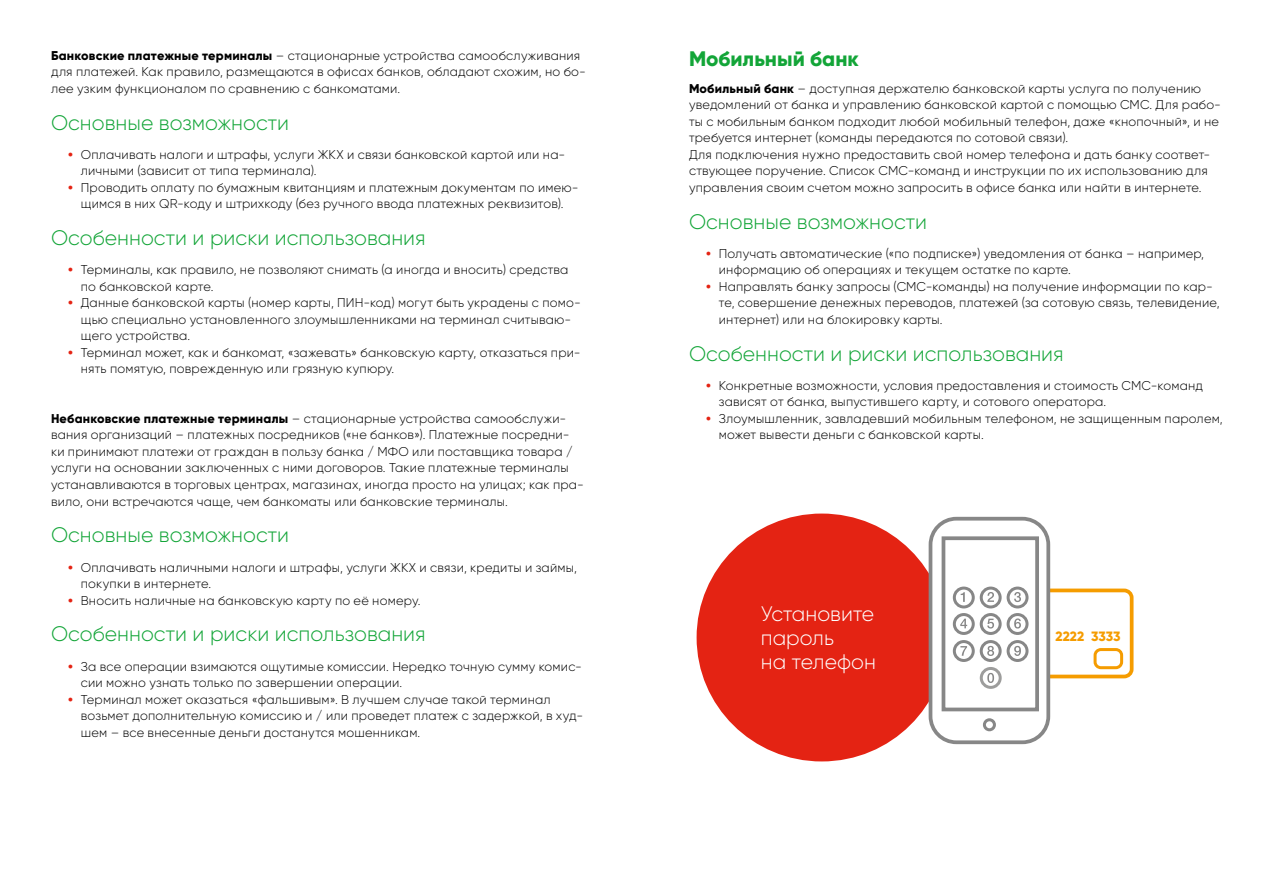
<style>
.page{position:relative;width:1276px;height:893px;background:#fff}
.page>*{position:absolute;margin:0;border:0;box-sizing:border-box;transform-origin:0 0}
.Zag2{font:300 21px "Gilroy";color:#13a538}
.Vrez{font:300 21px/24px "Gilroy";color:#fff}
.Zag1{font:800 21px "Gilroy";color:#13a538}
.t1{font:800 13.5px "Gilroy";color:#f59c00}
.Text{font:300 12.75px/16.5px "Gilroy";letter-spacing:.015em;color:#000}
.s1{font-weight:800}
.s2{font-weight:800;color:#e42313}
</style>
<div class="page">
<div style="left:696px;top:514px;width:251px;height:247px;background:#e42313;border-radius:50%"></div>
<svg style="left:1050px;top:587px;width:84px;height:93px"></svg>
<div style="left:1093px;top:648px;width:30px;height:21px;border:3px solid #f59c00;border-radius:6px"></div>
<div style="left:930px;top:519px;width:118px;height:223px;background:#fff;border-radius:26px"></div>
<div style="left:928px;top:517px;width:122px;height:227px;border:4px solid #878787;border-radius:26px"></div>
<div style="left:941px;top:536px;width:98px;height:175px;background:#fff;border:4px solid #878787"></div>
<div style="left:983px;top:718px;width:13px;height:13px;border:3px solid #878787;border-radius:50%"></div>
<svg style="left:981px;top:588px;width:19px;height:19px"></svg>
<div style="left:979px;top:587px;width:22px;height:21px;border:3px solid #878787;border-radius:50%"></div>
<svg style="left:981px;top:614px;width:19px;height:19px"></svg>
<div style="left:979px;top:613px;width:22px;height:22px;border:3px solid #878787;border-radius:50%"></div>
<svg style="left:981px;top:642px;width:19px;height:18px"></svg>
<div style="left:979px;top:640px;width:22px;height:22px;border:3px solid #878787;border-radius:50%"></div>
<svg style="left:987px;top:592px;width:7px;height:10px"></svg>
<svg style="left:987px;top:619px;width:7px;height:9px"></svg>
<svg style="left:954px;top:588px;width:19px;height:19px"></svg>
<div style="left:953px;top:587px;width:21px;height:21px;border:3px solid #878787;border-radius:50%"></div>
<svg style="left:954px;top:614px;width:19px;height:19px"></svg>
<div style="left:953px;top:613px;width:21px;height:22px;border:3px solid #878787;border-radius:50%"></div>
<svg style="left:954px;top:642px;width:19px;height:18px"></svg>
<div style="left:953px;top:640px;width:21px;height:22px;border:3px solid #878787;border-radius:50%"></div>
<svg style="left:960px;top:592px;width:4px;height:10px"></svg>
<svg style="left:960px;top:619px;width:7px;height:9px"></svg>
<svg style="left:960px;top:646px;width:7px;height:10px"></svg>
<svg style="left:987px;top:646px;width:7px;height:10px"></svg>
<svg style="left:1008px;top:588px;width:19px;height:19px"></svg>
<div style="left:1006px;top:587px;width:22px;height:21px;border:3px solid #878787;border-radius:50%"></div>
<svg style="left:1008px;top:614px;width:19px;height:19px"></svg>
<div style="left:1006px;top:613px;width:22px;height:22px;border:3px solid #878787;border-radius:50%"></div>
<svg style="left:1008px;top:642px;width:19px;height:18px"></svg>
<div style="left:1006px;top:640px;width:22px;height:22px;border:3px solid #878787;border-radius:50%"></div>
<svg style="left:1014px;top:592px;width:7px;height:10px"></svg>
<svg style="left:1014px;top:618px;width:7px;height:10px"></svg>
<svg style="left:1014px;top:646px;width:7px;height:10px"></svg>
<svg style="left:981px;top:668px;width:19px;height:19px"></svg>
<div style="left:979px;top:667px;width:22px;height:22px;border:3px solid #9d9d9c;border-radius:50%"></div>
<svg style="left:987px;top:673px;width:7px;height:10px"></svg>
<p class="Text" style="left:51px;top:47px;width:536px"><span class="s1">Банковские платежные терминалы</span> – стационарные устройства самообслуживания для платежей. Как правило, размещаются в офисах банков, обладают схожим, но бо&shy;лее узким функционалом по сравнению с банкоматами.</p>
<p class="Zag2" style="left:51px;top:110px;width:239px">Основные возможности</p>
<p class="Text" style="left:81px;top:146px;width:486px;text-indent:-13px"><span class="s2">•</span> Оплачивать налоги и штрафы, услуги ЖКХ и связи банковской картой или на&shy;личными (зависит от типа терминала).</p>
<p class="Text" style="left:68px;top:179px;width:512px;text-align:center"><span class="s2">•</span> Проводить оплату по бумажным квитанциям и платежным документам по имею&shy;щимся в них QR-коду и штрихкоду (без ручного ввода платежных реквизитов).</p>
<p class="Zag2" style="left:51px;top:225px;width:376px">Особенности и риски использования</p>
<p class="Text" style="left:81px;top:262px;width:489px;text-indent:-13px"><span class="s2">•</span> Терминалы, как правило, не позволяют снимать (а иногда и вносить) средства по банковской карте.</p>
<p class="Text" style="left:81px;top:295px;width:501px;text-indent:-13px"><span class="s2">•</span> Данные банковской карты (номер карты, ПИН-код) могут быть украдены с помо&shy;щью специально установленного злоумышленниками на терминал считываю&shy;щего устройства.</p>
<p class="Text" style="left:81px;top:344px;width:501px;text-indent:-13px"><span class="s2">•</span> Терминал может, как и банкомат, «зажевать» банковскую карту, отказаться при&shy;нять помятую, поврежденную или грязную купюру.</p>
<p class="Text" style="left:51px;top:410px;width:534px"><span class="s1">Небанковские платежные терминалы</span> – стационарные устройства самообслужи&shy;вания организаций – платежных посредников («не банков»). Платежные посредни&shy;ки принимают платежи от граждан в пользу банка / МФО или поставщика товара / услуги на основании заключенных с ними договоров. Такие платежные терминалы устанавливаются в торговых центрах, магазинах, иногда просто на улицах; как пра&shy;вило, они встречаются чаще, чем банкоматы или банковские терминалы.</p>
<p class="Zag2" style="left:51px;top:522px;width:239px">Основные возможности</p>
<p class="Text" style="left:81px;top:559px;width:497px;text-indent:-13px"><span class="s2">•</span> Оплачивать наличными налоги и штрафы, услуги ЖКХ и связи, кредиты и займы, покупки в интернете.</p>
<p class="Text" style="left:68px;top:592px;width:354px"><span class="s2">•</span> Вносить наличные на банковскую карту по её номеру.</p>
<p class="Zag2" style="left:51px;top:621px;width:376px">Особенности и риски использования</p>
<p class="Text" style="left:81px;top:658px;width:503px;text-indent:-13px"><span class="s2">•</span> За все операции взимаются ощутимые комиссии. Нередко точную сумму комис&shy;сии можно узнать только по завершении операции.</p>
<p class="Text" style="left:81px;top:691px;width:504px;text-indent:-13px"><span class="s2">•</span> Терминал может оказаться «фальшивым». В лучшем случае такой терминал возьмет дополнительную комиссию и / или проведет платеж с задержкой, в худ&shy;шем – все внесенные деньги достанутся мошенникам.</p>
<p class="Zag1" style="left:689px;top:45px;width:171px">Мобильный банк</p>
<p class="Text" style="left:689px;top:80px;width:533px"><span class="s1">Мобильный банк</span> – доступная держателю банковской карты услуга по получению уведомлений от банка и управлению банковской картой с помощью СМС. Для рабо&shy;ты с мобильным банком подходит любой мобильный телефон, даже «кнопочный», и не требуется интернет (команды передаются по сотовой связи).</p>
<p class="Text" style="left:689px;top:146px;width:523px">Для подключения нужно предоставить свой номер телефона и дать банку соответ&shy;ствующее поручение. Список СМС-команд и инструкции по их использованию для управления своим счетом можно запросить в офисе банка или найти в интернете.</p>
<p class="Zag2" style="left:689px;top:209px;width:239px">Основные возможности</p>
<p class="Text" style="left:719px;top:245px;width:487px;text-indent:-13px"><span class="s2">•</span> Получать автоматические («по подписке») уведомления от банка – например, информацию об операциях и текущем остатке по карте.</p>
<p class="Text" style="left:719px;top:278px;width:502px;text-indent:-13px"><span class="s2">•</span> Направлять банку запросы (СМС-команды) на получение информации по кар&shy;те, совершение денежных переводов, платежей (за сотовую связь, телевидение, интернет) или на блокировку карты.</p>
<p class="Zag2" style="left:689px;top:341px;width:376px">Особенности и риски использования</p>
<p class="Text" style="left:719px;top:377px;width:486px;text-indent:-13px"><span class="s2">•</span> Конкретные возможности, условия предоставления и стоимость СМС-команд зависят от банка, выпустившего карту, и сотового оператора.</p>
<p class="Text" style="left:719px;top:410px;width:505px;text-indent:-13px"><span class="s2">•</span> Злоумышленник, завладевший мобильным телефоном, не защищенным паролем, может вывести деньги с банковской карты.</p>
<p class="Vrez" style="left:761px;top:601px;width:117px">Установите пароль<br>на телефон</p>
<p class="t1" style="left:1055px;top:628px;width:67px">2222 3333</p>
</div>
